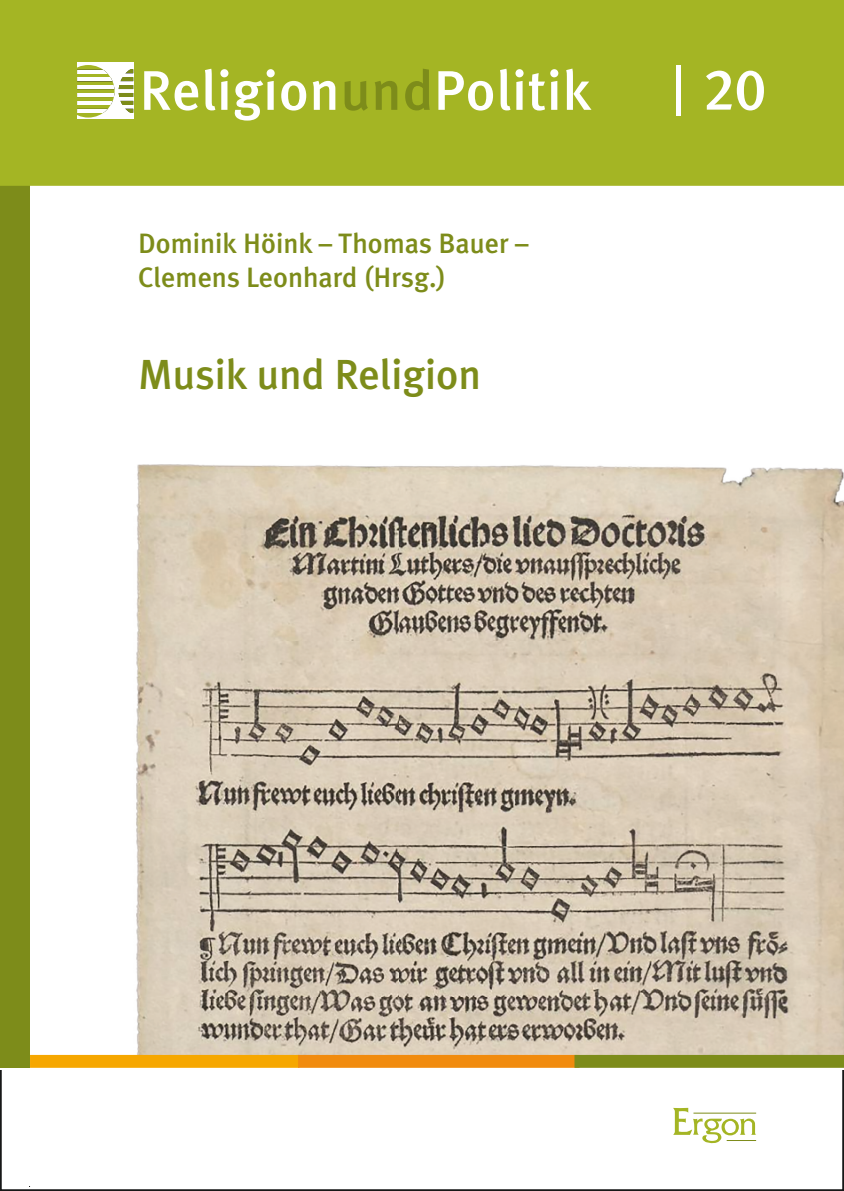
<style>
.page{position:relative;width:844px;height:1191px;background:#fff}
.page>*{position:absolute;margin:0;border:0;box-sizing:border-box;transform-origin:0 0}
.t1{font:57.93px "Meta Plus Medium Caps";color:#fff}
.t2{font:500 42px "Meta Plus";color:#7d8c1a}
.t3{font:500 28px/33.6px "Meta Plus";color:#7d8c1a}
.s1{font-family:"Meta Plus Normal";font-size:64.75px}
</style>
<div class="page">
<img style="left:108px;top:464px;width:735px;height:591px">
<div style="left:30px;top:0;width:813px;height:186px;background:#a4b524"></div>
<div style="left:30px;top:1055px;width:269px;height:12px;background:#f6a700"></div>
<div style="left:298px;top:1055px;width:281px;height:12px;background:#f18b0e"></div>
<div style="left:574px;top:1055px;width:269px;height:12px;background:#7d8c1a"></div>
<svg style="left:144px;top:71px;width:54px;height:40px"></svg>
<svg style="left:205px;top:69px;width:23px;height:41px"></svg>
<svg style="left:235px;top:69px;width:39px;height:52px"></svg>
<svg style="left:281px;top:81px;width:25px;height:30px"></svg>
<svg style="left:312px;top:81px;width:23px;height:29px"></svg>
<svg style="left:344px;top:81px;width:24px;height:30px"></svg>
<svg style="left:374px;top:81px;width:23px;height:29px"></svg>
<svg style="left:405px;top:69px;width:24px;height:41px"></svg>
<svg style="left:438px;top:71px;width:55px;height:40px"></svg>
<svg style="left:500px;top:69px;width:23px;height:41px"></svg>
<svg style="left:529px;top:69px;width:29px;height:42px"></svg>
<svg style="left:566px;top:69px;width:25px;height:41px"></svg>
<div style="left:77px;top:62px;width:56px;height:56px;background:#fff"></div>
<svg style="left:77px;top:65px;width:56px;height:53px"></svg>
<svg style="left:119px;top:69px;width:14px;height:4px"></svg>
<svg style="left:119px;top:77px;width:14px;height:4px"></svg>
<hr style="left:119px;top:85px;width:14px;height:4px;background:#7d8c1a">
<hr style="left:119px;top:93px;width:14px;height:4px;background:#7d8c1a">
<svg style="left:119px;top:101px;width:14px;height:4px"></svg>
<hr style="left:119px;top:109px;width:14px;height:3px;background:#7d8c1a">
<svg style="left:673px;top:1107px;width:83px;height:36px"></svg>
<hr style="left:726px;top:1140px;width:30px;height:1px;background:#7d8c1a">
<hr style="left:693px;top:1112px;width:63px;height:1px;background:#7d8c1a">
<hr style="left:30px;top:1071px;width:269px;height:1px;background:#f6a700">
<hr style="left:298px;top:1071px;width:281px;height:1px;background:#f18b0e">
<hr style="left:574px;top:1071px;width:267px;height:1px;background:#7d8c1a">
<svg style="left:0;top:0;width:30px;height:1191px;background:#8e9c31"></svg>
<p class="t3" style="left:138px;top:226px;width:392px">Dominik Höink – Thomas Bauer –<br>Clemens Leonhard (Hrsg.)</p>
<h2 class="t2" style="left:138px;top:350px;width:344px">Musik und Religion</h2>
<h1 class="t1" style="left:670px;top:56px;width:97px"><span class="s1">|</span> 20</h1>
</div>
